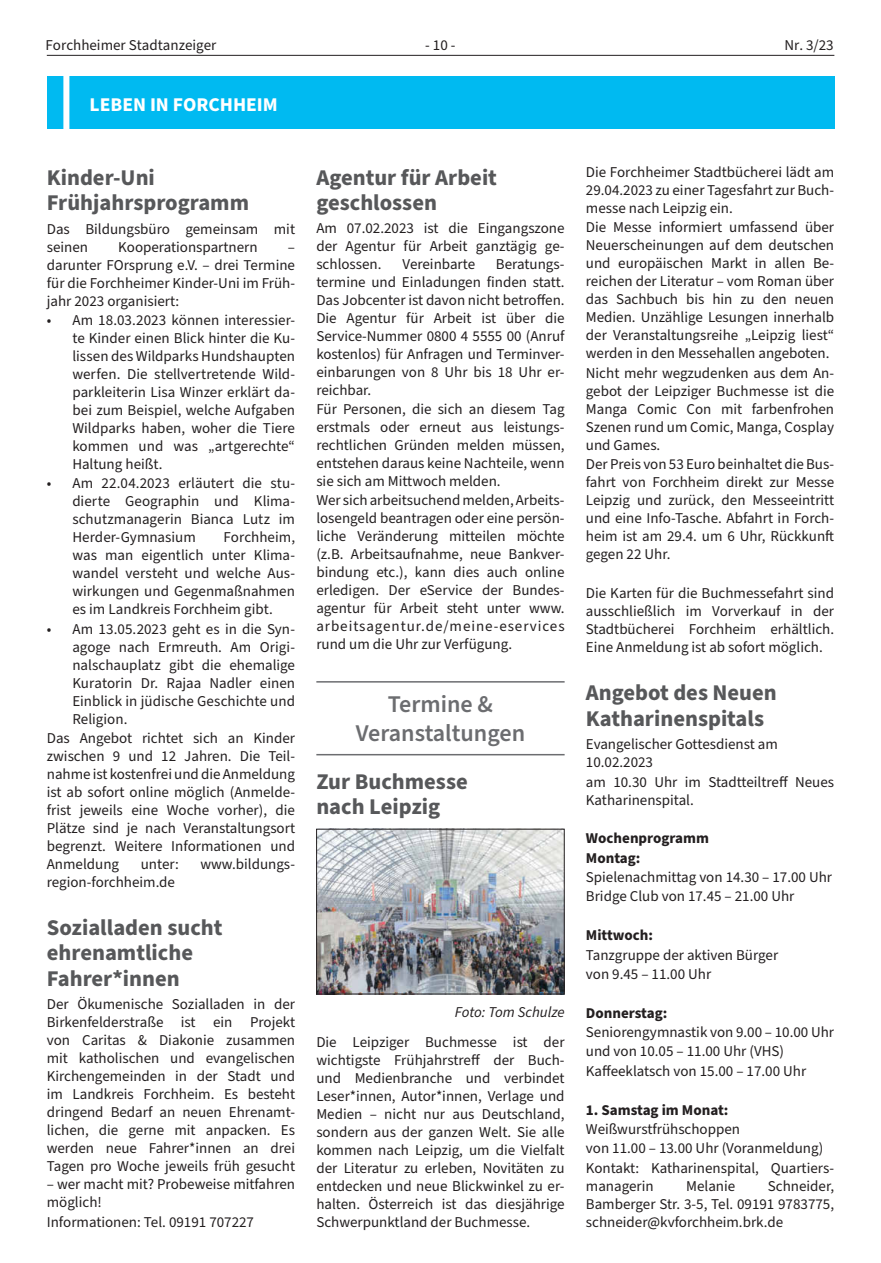
<style>
.page{position:relative;width:881px;height:1263px;background:#fff}
.page>*{position:absolute;margin:0;border:0;box-sizing:border-box;transform-origin:0 0}
.t1{font:600 24px/28.8px "Source Sans Pro";color:#6c6d70;text-align:center}
.t2{font:700 22.5px/25.5px "Source Sans Pro";color:#57585a}
.t3{font:700 19.5px "Source Sans Pro";color:#fff}
.t4{font:15px/18px "Source Sans Pro";color:#231f20;text-align:justify}
.t5{font:700 15px/19.4px "Source Sans Pro";color:#231f20}
.t6{font:italic 15px "Source Sans Pro";color:#231f20}
</style>
<div class="page">
<hr style="left:47px;top:55px;width:787px;height:1px;background:#231f20">
<hr style="left:316px;top:681px;width:248px;height:2px;background:#6c6d70">
<hr style="left:316px;top:754px;width:248px;height:1px;background:#6c6d70">
<img style="left:318px;top:831px;width:244px;height:161px">
<div style="left:316px;top:829px;width:248px;height:165px;border:1px solid #231f20"></div>
<div style="left:47px;top:76px;width:787px;height:52px;background:#00baf1"></div>
<div style="left:63px;top:75px;width:6px;height:54px;background:#fff"></div>
<p class="t4" style="left:45px;top:37px;width:172px">Forchheimer Stadtanzeiger</p>
<p class="t4" style="left:425px;top:37px;width:32px">- 10 -</p>
<p class="t4" style="left:784px;top:37px;width:51px">Nr. 3/23</p>
<h3 class="t3" style="left:90px;top:91px;width:190px">LEBEN IN FORCHHEIM</h3>
<h2 class="t2" style="left:47px;top:165px;width:204px">Kinder-Uni<br>Frühjahrsprogramm</h2>
<p class="t4" style="left:47px;top:220px;width:250px">Das Bildungsbüro gemeinsam mit seinen</p>
<p class="t4" style="left:118px;top:238px;width:141px">Kooperationspartnern</p>
<p class="t4" style="left:47px;top:238px;width:250px;text-indent:241px">– darunter FOrsprung e.V. – drei Termine für die Forchheimer Kinder-Uni im Früh&shy;jahr 2023 organisiert:</p>
<p class="t4" style="left:72px;top:311px;width:224px;text-indent:-26px">• Am 18.03.2023 können interessier&shy;te Kinder einen Blick hinter die Ku&shy;lissen des Wildparks Hundshaupten werfen. Die stellvertretende Wild&shy;parkleiterin Lisa Winzer erklärt da&shy;bei zum Beispiel, welche Aufgaben Wildparks haben, woher die Tiere kommen und was „artgerechte“ Haltung heißt.</p>
<p class="t4" style="left:72px;top:475px;width:224px;text-indent:-26px">• Am 22.04.2023 erläutert die stu&shy;dierte Geographin und Klima&shy;schutzmanagerin Bianca Lutz im Herder-Gymnasium</p>
<p class="t4" style="left:72px;top:529px;width:224px;text-indent:151px">Forchheim, was man eigentlich unter Klima&shy;wandel versteht und welche Aus&shy;wirkungen und Gegenmaßnahmen es im Landkreis Forchheim gibt.</p>
<p class="t4" style="left:47px;top:620px;width:250px">• Am 13.05.2023 geht es in die Syn-</p>
<p class="t4" style="left:72px;top:638px;width:224px">agoge nach Ermreuth. Am Origi-</p>
<p class="t4" style="left:72px;top:656px;width:224px">nalschauplatz gibt die ehemalige</p>
<p class="t4" style="left:72px;top:674px;width:224px">Kuratorin Dr. Rajaa Nadler einen</p>
<p class="t4" style="left:72px;top:692px;width:224px">Einblick in jüdische Geschichte und</p>
<p class="t4" style="left:72px;top:710px;width:57px">Religion.</p>
<p class="t4" style="left:47px;top:729px;width:250px">Das Angebot richtet sich an Kinder</p>
<p class="t4" style="left:47px;top:747px;width:250px">zwischen 9 und 12 Jahren. Die Teil-</p>
<p class="t4" style="left:47px;top:765px;width:250px">nahme ist kostenfrei und die Anmeldung</p>
<p class="t4" style="left:47px;top:783px;width:250px">ist ab sofort online möglich (Anmelde-</p>
<p class="t4" style="left:47px;top:801px;width:250px">frist jeweils eine Woche vorher), die</p>
<p class="t4" style="left:47px;top:819px;width:250px">Plätze sind je nach Veranstaltungsort</p>
<p class="t4" style="left:47px;top:837px;width:250px">begrenzt. Weitere Informationen und</p>
<p class="t4" style="left:47px;top:855px;width:74px">Anmeldung</p>
<p class="t4" style="left:141px;top:855px;width:40px">unter:</p>
<p class="t4" style="left:200px;top:855px;width:96px">www.bildungs-</p>
<p class="t4" style="left:47px;top:873px;width:130px">region-forchheim.de</p>
<h2 class="t2" style="left:47px;top:915px;width:177px">Sozialladen sucht ehrenamtliche<br>Fahrer*innen</h2>
<p class="t4" style="left:47px;top:996px;width:250px">Der Ökumenische Sozialladen in der Birkenfelderstraße ist ein Projekt von Caritas &amp; Diakonie zusammen mit katholischen und evangelischen Kirchengemeinden in der Stadt und im Landkreis Forchheim. Es besteht dringend Bedarf an neuen Ehrenamt&shy;lichen, die gerne mit anpacken. Es werden neue Fahrer*innen an drei Tagen pro Woche jeweils früh gesucht</p>
<p class="t4" style="left:47px;top:1175px;width:250px;line-height:18.6px;text-align:left">– wer macht mit? Probeweise mitfahren möglich!<br>Informationen: Tel. 09191 707227</p>
<h2 class="t2" style="left:316px;top:165px;width:182px">Agentur für Arbeit geschlossen</h2>
<p class="t4" style="left:316px;top:220px;width:250px">Am 07.02.2023 ist die Eingangszone der Agentur für Arbeit ganztägig ge&shy;schlossen.</p>
<p class="t4" style="left:402px;top:256px;width:74px">Vereinbarte</p>
<p class="t4" style="left:316px;top:256px;width:250px;text-align:left;text-indent:179px">Beratungs&shy;termine und Einladungen finden statt.<br>Das Jobcenter ist davon nicht betroffen.<br>Die Agentur für Arbeit ist über die Service-Nummer 0800 4 5555 00 (Anruf kostenlos) für Anfragen und Terminver&shy;einbarungen von 8 Uhr bis 18 Uhr er&shy;reichbar.<br>Für Personen, die sich an diesem Tag erstmals oder erneut aus leistungs&shy;rechtlichen Gründen melden müssen, entstehen daraus keine Nachteile, wenn sie sich am Mittwoch melden.<br>Wer sich arbeitsuchend melden, Arbeits&shy;losengeld beantragen oder eine persön&shy;liche Veränderung mitteilen möchte (z.B. Arbeitsaufnahme, neue Bankver&shy;bindung etc.), kann dies auch online erledigen. Der eService der Bundes&shy;agentur für Arbeit steht unter www. arbeitsagentur.de/meine-eservices rund um die Uhr zur Verfügung.</p>
<h1 class="t1" style="left:355px;top:691px;width:171px">Termine &amp;<br>Veranstaltungen</h1>
<h2 class="t2" style="left:316px;top:769px;width:153px">Zur Buchmesse nach Leipzig</h2>
<p class="t6" style="left:454px;top:1002px;width:111px">Foto: Tom Schulze</p>
<p class="t4" style="left:316px;top:1033px;width:250px">Die Leipziger Buchmesse ist der wichtigste Frühjahrstreff der Buch&shy;und Medienbranche und verbindet Leser*innen, Autor*innen, Verlage und Medien – nicht nur aus Deutschland, sondern aus der ganzen Welt. Sie alle kommen nach Leipzig, um die Vielfalt der Literatur zu erleben, Novitäten zu entdecken und neue Blickwinkel zu er&shy;halten. Österreich ist das diesjährige Schwerpunktland der Buchmesse.</p>
<p class="t4" style="left:585px;top:163px;width:250px">Die Forchheimer Stadtbücherei lädt am 29.04.2023 zu einer Tagesfahrt zur Buch&shy;messe nach Leipzig ein.</p>
<p class="t4" style="left:585px;top:219px;width:250px">Die Messe informiert umfassend über Neuerscheinungen auf dem deutschen und europäischen Markt in allen Be&shy;reichen der Literatur – vom Roman über das Sachbuch bis hin zu den neuen Medien. Unzählige Lesungen innerhalb der Veranstaltungsreihe „Leipzig liest“ werden in den Messehallen angeboten.</p>
<p class="t4" style="left:585px;top:364px;width:250px">Nicht mehr wegzudenken aus dem An&shy;gebot der Leipziger Buchmesse ist die Manga Comic Con mit farbenfrohen Szenen rund um Comic, Manga, Cosplay und Games.</p>
<p class="t4" style="left:585px;top:456px;width:250px">Der Preis von 53 Euro beinhaltet die Bus&shy;fahrt von Forchheim direkt zur Messe Leipzig und zurück, den Messeeintritt und eine Info-Tasche. Abfahrt in Forch&shy;heim ist am 29.4. um 6 Uhr, Rückkunft gegen 22 Uhr.</p>
<p class="t4" style="left:585px;top:584px;width:250px">Die Karten für die Buchmessefahrt sind ausschließlich im Vorverkauf in der Stadtbücherei Forchheim erhältlich.<br>Eine Anmeldung ist ab sofort möglich.</p>
<h2 class="t2" style="left:585px;top:680px;width:192px">Angebot des Neuen<br>Katharinenspitals</h2>
<p class="t4" style="left:585px;top:736px;width:193px">Evangelischer Gottesdienst am<br>10.02.2023</p>
<p class="t4" style="left:585px;top:773px;width:250px">am 10.30 Uhr im Stadtteiltreff Neues<br>Katharinenspital.</p>
<p class="t5" style="left:585px;top:829px;width:125px">Wochenprogramm<br>Montag:</p>
<p class="t4" style="left:585px;top:868px;width:248px;line-height:19.4px">Spielenachmittag von 14.30 – 17.00 Uhr<br>Bridge Club von 17.45 – 21.00 Uhr</p>
<p class="t5" style="left:585px;top:926px;width:69px">Mittwoch:</p>
<p class="t4" style="left:585px;top:945px;width:194px;line-height:19.4px">Tanzgruppe der aktiven Bürger von 9.45 – 11.00 Uhr</p>
<p class="t5" style="left:585px;top:1003px;width:83px">Donnerstag:</p>
<p class="t4" style="left:585px;top:1023px;width:250px;line-height:19.4px;text-align:left">Seniorengymnastik von 9.00 – 10.00 Uhr und von 10.05 – 11.00 Uhr (VHS)<br>Kaffeeklatsch von 15.00 – 17.00 Uhr</p>
<p class="t5" style="left:585px;top:1100px;width:144px">1. Samstag im Monat:</p>
<p class="t4" style="left:585px;top:1120px;width:250px;line-height:19.4px;text-align:left">Weißwurstfrühschoppen<br>von 11.00 – 13.00 Uhr (Voranmeldung)<br>Kontakt: Katharinenspital, Quartiers-</p>
<p class="t4" style="left:585px;top:1177px;width:69px">managerin</p>
<p class="t4" style="left:686px;top:1177px;width:51px">Melanie</p>
<p class="t4" style="left:585px;top:1177px;width:250px;text-indent:182px">Schneider, Bamberger Str. 3-5, Tel. 09191 9783775, schneider@kvforchheim.brk.de</p>
</div>
